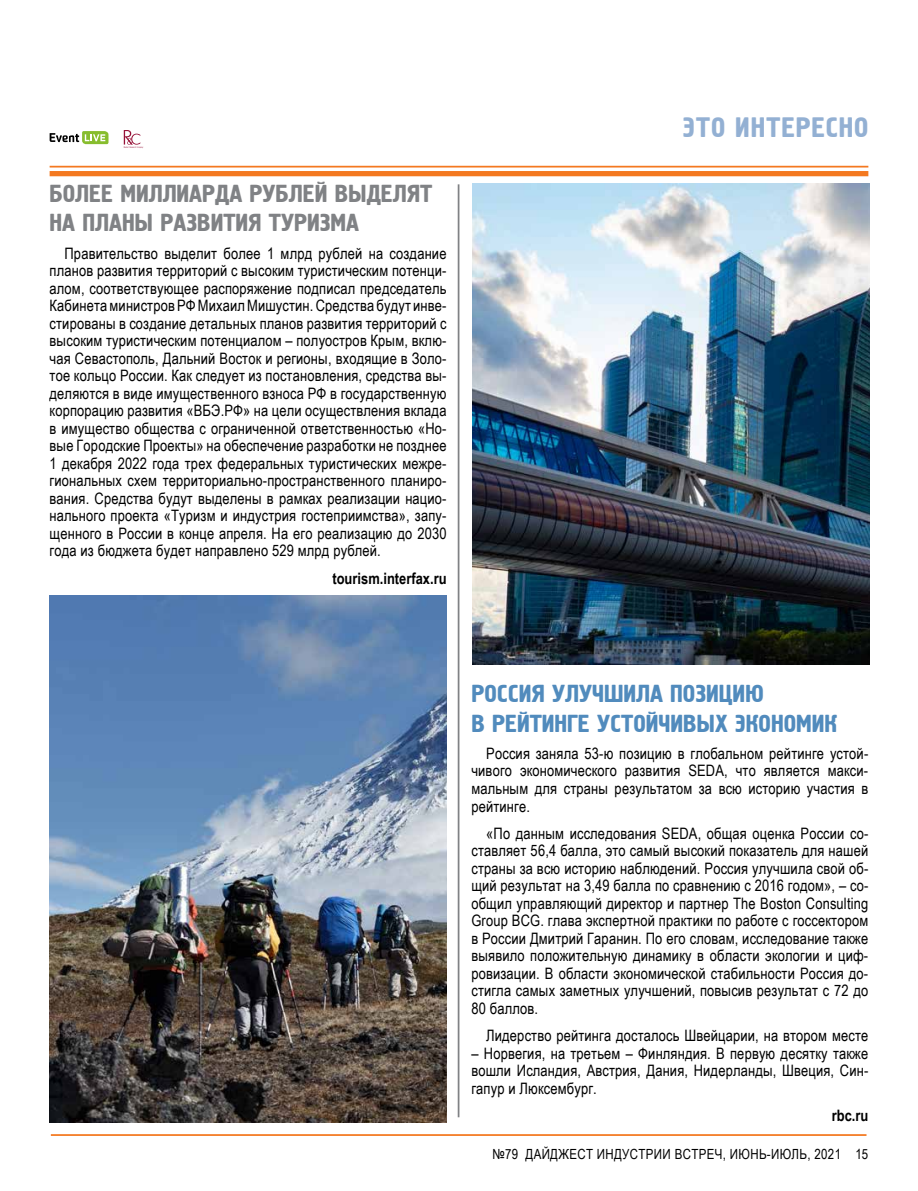
<style>
.page{position:relative;width:918px;height:1191px;background:#fff}
.page>*{position:absolute;margin:0;border:0;box-sizing:border-box;transform-origin:0 0}
.t1{font:28px "Hermes";letter-spacing:.035em;color:#93b0d3}
.t2{font:24.5px/29.4px "Hermes";color:#808285}
.t3{font:24.5px/29.4px "Hermes";color:#518bbd}
.t4{font:15.75px/17.5px "Arial Narrow";letter-spacing:.01em;color:#000;text-align:justify}
.t5{font:700 15.75px "Arial Narrow";color:#000}
.t6{font:14px "Arial Narrow";letter-spacing:.025em;color:#000}
</style>
<div class="page">
<hr style="left:50px;top:166px;width:818px;height:1px;background:#f47920">
<div style="left:50px;top:171px;width:818px;height:5px;background:#f47920"></div>
<hr style="left:51px;top:1134px;width:815px;height:1px;background:#f47920">
<svg style="left:124px;top:130px;width:19px;height:18px"></svg>
<svg style="left:50px;top:131px;width:58px;height:13px"></svg>
<img style="left:50px;top:595px;width:396px;height:527px">
<img style="left:472px;top:184px;width:397px;height:481px">
<hr style="left:458px;top:184px;width:1px;height:933px;background:#808285">
<h2 class="t2" style="left:50px;top:180px;width:384px">БОЛЕЕ МИЛЛИАРДА РУБЛЕЙ ВЫДЕЛЯТ<br>НА ПЛАНЫ РАЗВИТИЯ ТУРИЗМА</h2>
<p class="t4" style="left:50px;top:244px;width:398px;text-indent:15px">Правительство выделит более 1 млрд рублей на создание планов развития территорий с высоким туристическим потенци&shy;алом, соответствующее распоряжение подписал председатель Кабинета министров РФ Михаил Мишустин. Средства будут инве&shy;стированы в создание детальных планов развития территорий с высоким туристическим потенциалом – полуостров Крым, вклю&shy;чая Севастополь, Дальний Восток и регионы, входящие в Золо&shy;тое кольцо России. Как следует из постановления, средства вы&shy;деляются в виде имущественного взноса РФ в государственную корпорацию развития «ВБЭ.РФ» на цели осуществления вклада в имущество общества с ограниченной ответственностью «Но&shy;вые Городские Проекты» на обеспечение разработки не позднее 1 декабря 2022 года трех федеральных туристических межре&shy;гиональных схем территориально-пространственного планиро&shy;вания. Средства будут выделены в рамках реализации нацио&shy;нального проекта «Туризм и индустрия гостеприимства», запу&shy;щенного в России в конце апреля. На его реализацию до 2030 года из бюджета будет направлено 529 млрд рублей.</p>
<p class="t5" style="left:332px;top:566px;width:116px">tourism.interfax.ru</p>
<h1 class="t1" style="left:682px;top:111px;width:187px">ЭТО ИНТЕРЕСНО</h1>
<h2 class="t3" style="left:471px;top:680px;width:367px">РОССИЯ УЛУЧШИЛА ПОЗИЦИЮ<br>В РЕЙТИНГЕ УСТОЙЧИВЫХ ЭКОНОМИК</h2>
<p class="t4" style="left:471px;top:744px;width:398px;text-indent:15px">Россия заняла 53-ю позицию в глобальном рейтинге устой&shy;чивого экономического развития SEDA, что является макси&shy;мальным для страны результатом за всю историю участия в рейтинге.</p>
<p class="t4" style="left:471px;top:824px;width:398px;text-indent:15px">«По данным исследования SEDA, общая оценка России со&shy;ставляет 56,4 балла, это самый высокий показатель для нашей страны за всю историю наблюдений. Россия улучшила свой об&shy;щий результат на 3,49 балла по сравнению с 2016 годом», – со&shy;общил управляющий директор и партнер The Boston Consulting Group BCG. глава экспертной практики по работе с госсектором в России Дмитрий Гаранин. По его словам, исследование также выявило положительную динамику в области экологии и циф&shy;ровизации. В области экономической стабильности Россия до&shy;стигла самых заметных улучшений, повысив результат с 72 до 80 баллов.</p>
<p class="t4" style="left:486px;top:1026px;width:383px">Лидерство рейтинга досталось Швейцарии, на втором месте</p>
<p class="t4" style="left:471px;top:1044px;width:398px">– Норвегия, на третьем – Финляндия. В первую десятку также вошли Исландия, Австрия, Дания, Нидерланды, Швеция, Син&shy;гапур и Люксембург.</p>
<p class="t5" style="left:832px;top:1103px;width:38px">rbc.ru</p>
<p class="t6" style="left:492px;top:1143px;width:377px">№79 ДАЙДЖЕСТ ИНДУСТРИИ ВСТРЕЧ, ИЮНЬ-ИЮЛЬ, 2021 15</p>
</div>
